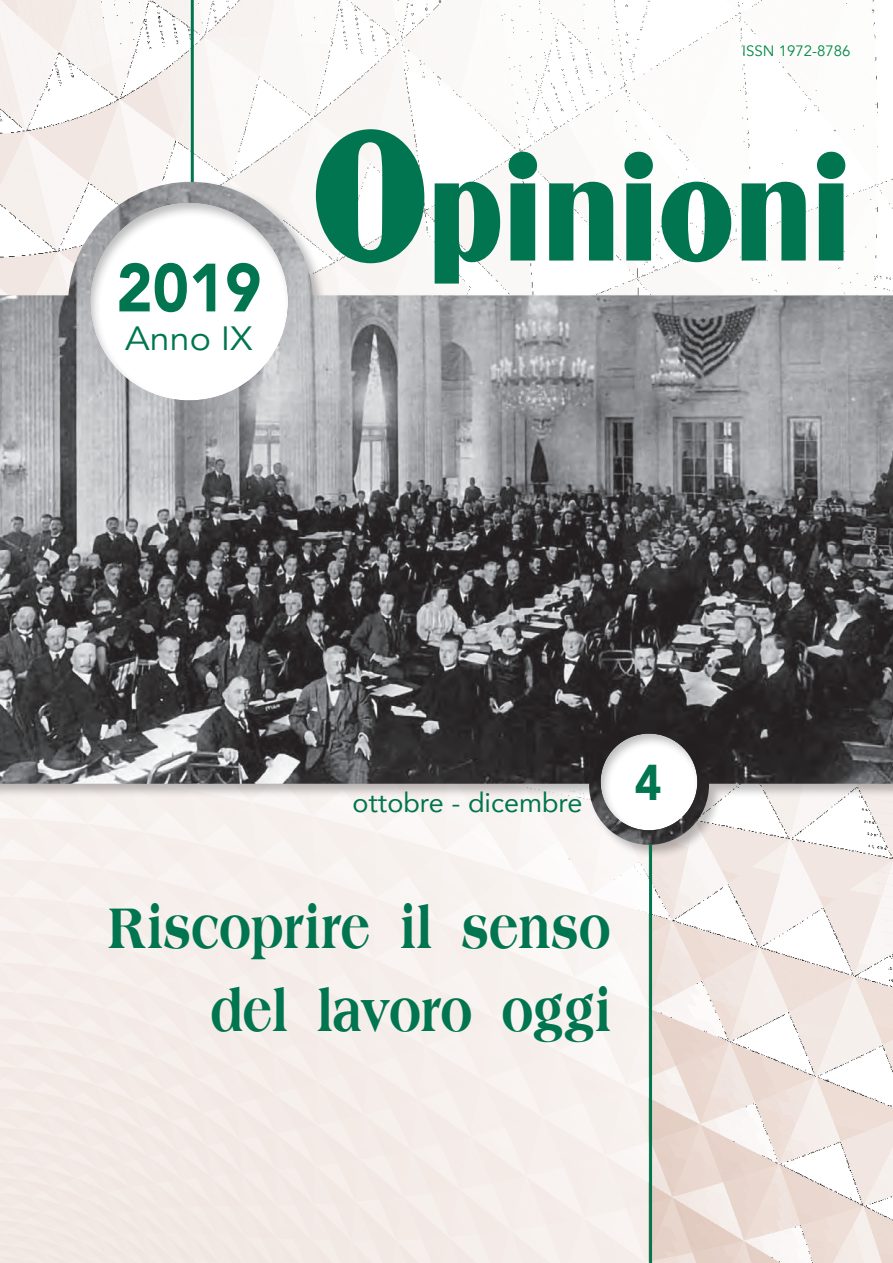
<style>
.page{position:relative;width:893px;height:1263px;background:#fff}
.page>*{position:absolute;margin:0;border:0;box-sizing:border-box;transform-origin:0 0}
.t1{font:150.3px "Binner D";color:#00754f;scale:.87 1}
.t2{font:900 67.5px "Avenir";color:#00754f;scale:.91 1}
.t3{font:800 60px/82.5px "Amphion";letter-spacing:-.015em;color:#00754f;text-align:right;scale:.78 1}
.t4{font:900 50.1px "Avenir";color:#00754f;scale:.9 1}
.t5{font:33.6px "Avenir";color:#00754f;scale:1.06 1}
.t6{font:27px "Avenir";color:#00754f}
.t7{font:15px "Avenir";color:#008b43}
.s1{font-size:192.9px}
</style>
<div class="page">
<img style="left:0;top:0;width:893px;height:1263px">
<div style="left:189px;top:0;width:704px;height:354px;background:#fff"></div>
<hr style="left:191px;top:0;width:3px;height:196px;background:#00754f">
<div style="left:0;top:778px;width:648px;height:485px;background:#f5edea"></div>
<div style="left:0;top:180px;width:893px;height:679px;background:#231f20;opacity:.3"></div>
<img style="left:0;top:182px;width:893px;height:663px">
<hr style="left:649px;top:845px;width:3px;height:418px;background:#00754f">
<div style="left:90px;top:200px;width:201px;height:201px;background:#231f20;opacity:.3"></div>
<div style="left:599px;top:732px;width:101px;height:99px;background:#231f20;opacity:.3"></div>
<p class="t2" style="left:116px;top:230px;width:161px">2019</p>
<p class="t5" style="left:125px;top:319px;width:122px">Anno IX</p>
<p class="t7" style="left:742px;top:42px;width:110px">ISSN 1972-8786</p>
<h1 class="t1" style="left:313px;top:127px;width:620px"><span class="s1">O</span>pinioni</h1>
<p class="t6" style="left:352px;top:780px;width:232px">ottobre - dicembre</p>
<p class="t4" style="left:635px;top:739px;width:31px">4</p>
<p class="t3" style="left:108px;top:887px;width:646px">Riscoprire il senso del lavoro oggi</p>
</div>
